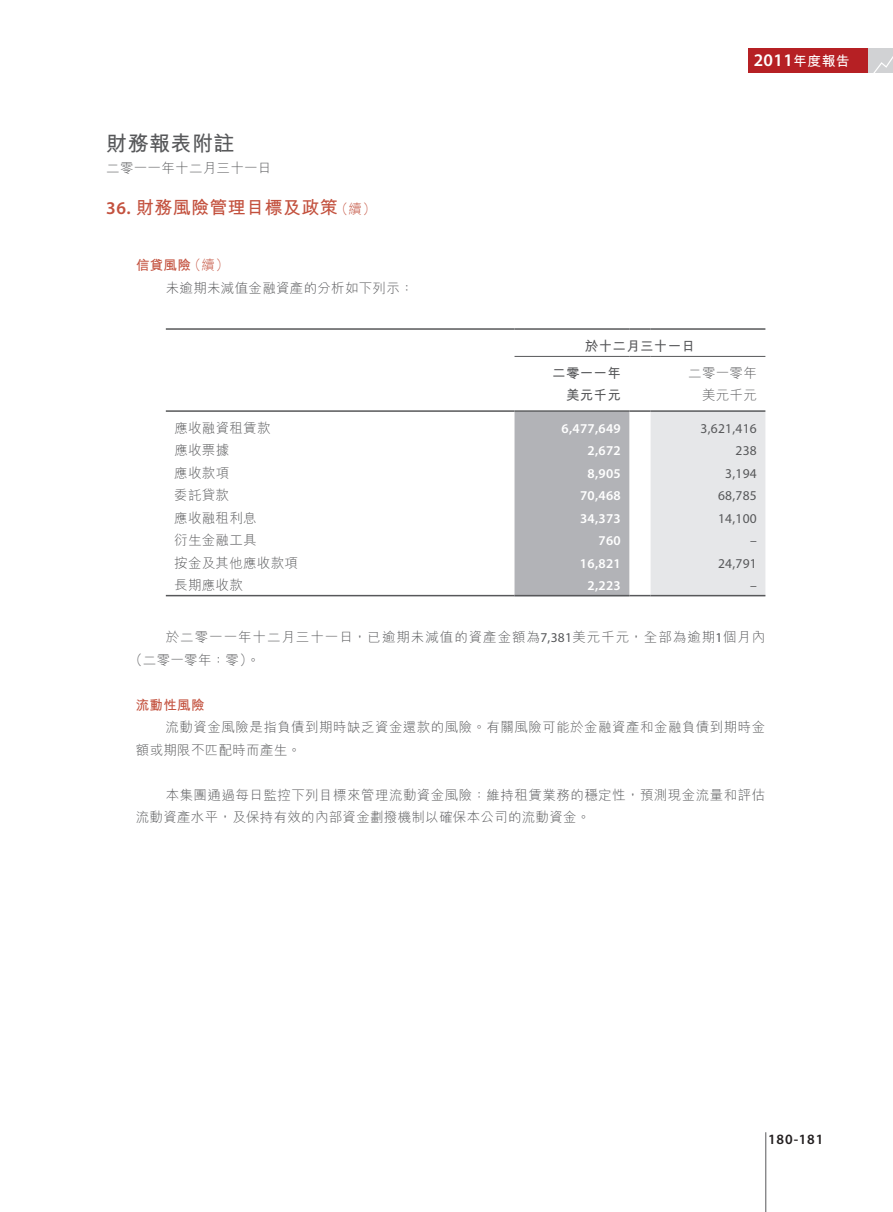
<style>
.page{position:relative;width:893px;height:1212px;background:#fff}
.page>*{position:absolute;margin:0;border:0;box-sizing:border-box;transform-origin:0 0}
.t1{font:700 21px "M Hei HK";letter-spacing:.02em;color:#57585a}
.t2{font:700 18px "M Hei HK";letter-spacing:.02em;color:#c3513e}
.t3{font:600 17.7px "Myriad Pro";color:#fff}
.t4{font:600 14.25px "Myriad Pro";letter-spacing:.05em;color:#231f20}
.t5{font:300 13.5px/22.5px "M Hei HK";letter-spacing:.02em;color:#57585a}
.t6{font:300 13.5px/22.5px "M Hei HK";letter-spacing:.07em;color:#57585a}
.t7{font:600 13.5px "Myriad Pro";letter-spacing:.02em;color:#fff}
.t8{font:13.5px "Myriad Pro";letter-spacing:.02em;color:#57585a}
.t9{font:700 13.5px/27px "M Hei HK";letter-spacing:.02em;color:#57585a}
.t10{font:700 13.5px "M Hei HK";letter-spacing:.02em;color:#c3513e}
.s1{font-family:"Myriad Pro";font-weight:600}
.s2{font-weight:300;font-size:13.5px}
.s3{font-weight:700;color:#c3513e}
.s4{color:#c3513e}
.s5{font-family:"M Hei HK";font-weight:700;font-size:13.8px}
.s6{font-family:"Myriad Pro";font-weight:400}
</style>
<div class="page">
<div style="left:868px;top:48px;width:25px;height:24px;background:#d1d2d4"></div>
<svg style="left:871px;top:56px;width:22px;height:17px"></svg>
<div style="left:748px;top:48px;width:120px;height:24px;background:#b62024"></div>
<hr style="left:765px;top:1132px;width:1px;height:80px;background:#57585a">
<hr style="left:166px;top:328px;width:348px;height:2px;background:#57585a">
<hr style="left:514px;top:328px;width:115px;height:2px;background:#57585a">
<hr style="left:629px;top:328px;width:22px;height:2px;background:#57585a">
<hr style="left:651px;top:328px;width:114px;height:2px;background:#57585a">
<hr style="left:514px;top:356px;width:115px;height:1px;background:#57585a">
<svg style="left:629px;top:356px;width:22px;height:1px"></svg>
<hr style="left:651px;top:356px;width:114px;height:1px;background:#57585a">
<hr style="left:166px;top:410px;width:348px;height:2px;background:#57585a">
<hr style="left:514px;top:410px;width:115px;height:2px;background:#57585a">
<hr style="left:629px;top:410px;width:22px;height:2px;background:#57585a">
<hr style="left:651px;top:410px;width:114px;height:2px;background:#57585a">
<hr style="left:166px;top:595px;width:348px;height:1px;background:#57585a">
<svg style="left:514px;top:412px;width:251px;height:184px;background:#cfd0d3"></svg>
<hr style="left:651px;top:595px;width:114px;height:1px;background:#57585a">
<h1 class="t1" style="left:106px;top:128px;width:130px">財務報表附註</h1>
<p class="t5" style="left:106px;top:156px;width:167px">二零一一年十二月三十一日</p>
<h2 class="t2" style="left:106px;top:194px;width:271px"><span class="s1">36.</span> 財務風險管理目標及政策<span class="s2">（續）</span></h2>
<p class="t5" style="left:166px;top:253px;width:249px;text-indent:-30px"><span class="s3">信貸風險</span><span class="s4">（續）<br></span>未逾期未減值金融資產的分析如下列示：</p>
<h3 class="t3" style="left:754px;top:49px;width:97px">2011<span class="s5">年度報告</span></h3>
<p class="t9" style="left:552px;top:331px;width:144px;text-indent:33px">於十二月三十一日二零一一年</p>
<p class="t5" style="left:688px;top:361px;width:70px">二零一零年</p>
<p class="t9" style="left:566px;top:381px;width:56px">美元千元</p>
<p class="t5" style="left:702px;top:383px;width:56px">美元千元</p>
<p class="t5" style="left:174px;top:416px;width:98px">應收融資租賃款</p>
<p class="t7" style="left:562px;top:419px;width:61px">6,477,649</p>
<p class="t8" style="left:701px;top:420px;width:58px">3,621,416</p>
<p class="t5" style="left:174px;top:438px;width:56px">應收票據</p>
<p class="t7" style="left:588px;top:442px;width:35px">2,672</p>
<p class="t8" style="left:735px;top:442px;width:23px">238</p>
<p class="t5" style="left:174px;top:461px;width:56px">應收款項</p>
<p class="t7" style="left:587px;top:464px;width:35px">8,905</p>
<p class="t8" style="left:725px;top:465px;width:33px">3,194</p>
<p class="t5" style="left:174px;top:483px;width:56px">委託貸款</p>
<p class="t7" style="left:580px;top:487px;width:42px">70,468</p>
<p class="t8" style="left:718px;top:487px;width:40px">68,785</p>
<p class="t5" style="left:174px;top:506px;width:84px">應收融租利息</p>
<p class="t7" style="left:580px;top:509px;width:42px">34,373</p>
<p class="t8" style="left:718px;top:510px;width:40px">14,100</p>
<p class="t5" style="left:174px;top:528px;width:84px">衍生金融工具</p>
<p class="t7" style="left:598px;top:532px;width:24px">760</p>
<p class="t8" style="left:750px;top:532px;width:8px">–</p>
<p class="t5" style="left:174px;top:551px;width:125px">按金及其他應收款項</p>
<p class="t7" style="left:580px;top:554px;width:42px">16,821</p>
<p class="t8" style="left:718px;top:555px;width:40px">24,791</p>
<p class="t5" style="left:174px;top:573px;width:70px">長期應收款</p>
<p class="t7" style="left:587px;top:577px;width:35px">2,223</p>
<p class="t8" style="left:750px;top:577px;width:8px">–</p>
<p class="t6" style="left:129px;top:625px;width:638px;text-indent:37px">於二零一一年十二月三十一日，已逾期未減值的資產金額為<span class="s6">7,381</span>美元千元，全部為逾期<span class="s6">1</span>個月內（二零一零年：零）。</p>
<p class="t10" style="left:136px;top:695px;width:70px">流動性風險</p>
<p class="t5" style="left:136px;top:715px;width:631px;text-indent:30px">流動資金風險是指負債到期時缺乏資金還款的風險。有關風險可能於金融資產和金融負債到期時金額或期限不匹配時而產生。</p>
<p class="t5" style="left:136px;top:783px;width:631px;text-indent:30px">本集團通過每日監控下列目標來管理流動資金風險：維持租賃業務的穩定性，預測現金流量和評估流動資產水平，及保持有效的內部資金劃撥機制以確保本公司的流動資金。</p>
<p class="t4" style="left:768px;top:1130px;width:56px">180-181</p>
</div>
